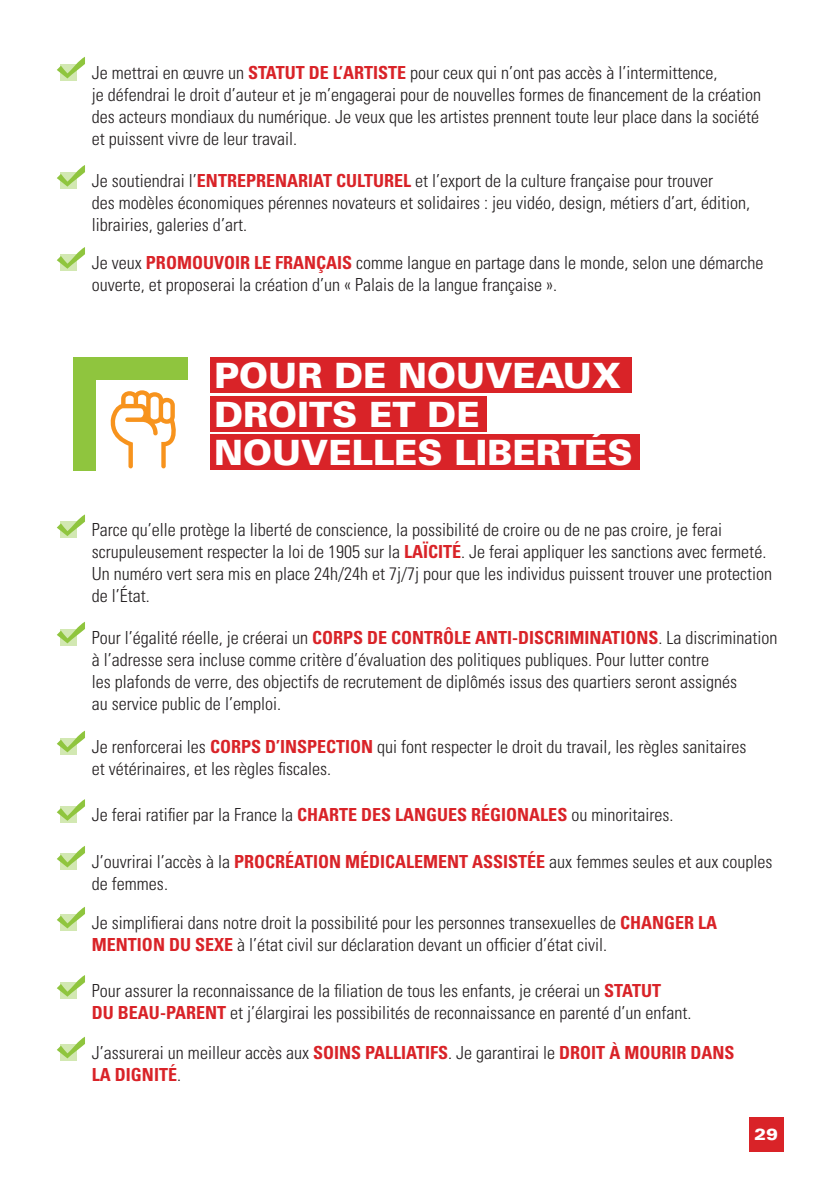
<style>
.page{position:relative;width:840px;height:1191px;background:#fff}
.page>*{position:absolute;margin:0;border:0;box-sizing:border-box;transform-origin:0 0}
.t1{font:900 34.8px/38.4px "Univers LT Std";color:#fff}
.t2{font:300 condensed 18px/22px "Univers LT Std";color:#231f20}
.t3{font:900 expanded 16px "Univers LT Std";color:#fff}
.s1{font-weight:700;color:#d92328}
</style>
<div class="page">
<div style="left:61px;top:254px;width:16px;height:17px;background:#d2e8b2"></div>
<svg style="left:57px;top:247px;width:28px;height:22px"></svg>
<svg style="left:61px;top:78px;width:16px;height:2px"></svg>
<svg style="left:57px;top:57px;width:28px;height:21px"></svg>
<div style="left:61px;top:172px;width:16px;height:17px;background:#d2e8b2"></div>
<svg style="left:57px;top:165px;width:28px;height:22px"></svg>
<div style="left:61px;top:521px;width:16px;height:17px;background:#d2e8b2"></div>
<svg style="left:57px;top:514px;width:28px;height:22px"></svg>
<svg style="left:61px;top:1058px;width:16px;height:2px"></svg>
<svg style="left:57px;top:1036px;width:28px;height:22px"></svg>
<svg style="left:61px;top:867px;width:16px;height:2px"></svg>
<svg style="left:57px;top:846px;width:28px;height:21px"></svg>
<svg style="left:61px;top:928px;width:16px;height:2px"></svg>
<svg style="left:57px;top:906px;width:28px;height:22px"></svg>
<div style="left:61px;top:806px;width:16px;height:17px;background:#d2e8b2"></div>
<svg style="left:57px;top:799px;width:28px;height:22px"></svg>
<svg style="left:61px;top:996px;width:16px;height:2px"></svg>
<svg style="left:57px;top:975px;width:28px;height:21px"></svg>
<svg style="left:61px;top:643px;width:16px;height:2px"></svg>
<svg style="left:57px;top:621px;width:28px;height:22px"></svg>
<div style="left:748px;top:1117px;width:34px;height:34px;background:#d92328"></div>
<svg style="left:61px;top:752px;width:16px;height:2px"></svg>
<svg style="left:57px;top:730px;width:28px;height:22px"></svg>
<div style="left:74px;top:357px;width:113px;height:22px;background:#8fc53e"></div>
<div style="left:74px;top:357px;width:22px;height:114px;background:#8fc53e"></div>
<div style="left:210px;top:357px;width:420px;height:36px;background:#d92328"></div>
<div style="left:210px;top:396px;width:276px;height:35px;background:#d92328"></div>
<div style="left:210px;top:434px;width:428px;height:36px;background:#d92328"></div>
<svg style="left:110px;top:390px;width:66px;height:78px"></svg>
<p class="t2" style="left:92px;top:61px;width:670px">Je mettrai en œuvre un <span class="s1">STATUT DE L’ARTISTE</span> pour ceux qui n’ont pas accès à l’intermittence,<br>je défendrai le droit d’auteur et je m’engagerai pour de nouvelles formes de financement de la création des acteurs mondiaux du numérique. Je veux que les artistes prennent toute leur place dans la société et puissent vivre de leur travail.</p>
<p class="t2" style="left:92px;top:169px;width:659px">Je soutiendrai l’<span class="s1">ENTREPRENARIAT CULTUREL</span> et l’export de la culture française pour trouver<br>des modèles économiques pérennes novateurs et solidaires : jeu vidéo, design, métiers d’art, édition, librairies, galeries d’art.</p>
<p class="t2" style="left:92px;top:251px;width:672px">Je veux <span class="s1">PROMOUVOIR LE FRANÇAIS</span> comme langue en partage dans le monde, selon une démarche ouverte, et proposerai la création d’un « Palais de la langue française ».</p>
<p class="t1" style="left:214px;top:356px;width:420px">POUR DE NOUVEAUX<br>DROITS ET DE<br>NOUVELLES LIBERTÉS</p>
<p class="t2" style="left:92px;top:519px;width:681px">Parce qu’elle protège la liberté de conscience, la possibilité de croire ou de ne pas croire, je ferai scrupuleusement respecter la loi de 1905 sur la <span class="s1">LAÏCITÉ</span>. Je ferai appliquer les sanctions avec fermeté.<br>Un numéro vert sera mis en place 24h/24h et 7j/7j pour que les individus puissent trouver une protection de l’État.</p>
<p class="t2" style="left:92px;top:626px;width:686px">Pour l’égalité réelle, je créerai un <span class="s1">CORPS DE CONTRÔLE ANTI-DISCRIMINATIONS</span>. La discrimination à l’adresse sera incluse comme critère d’évaluation des politiques publiques. Pour lutter contre</p>
<p class="t2" style="left:92px;top:670px;width:646px">les plafonds de verre, des objectifs de recrutement de diplômés issus des quartiers seront assignés</p>
<p class="t2" style="left:92px;top:692px;width:190px">au service public de l’emploi.</p>
<p class="t2" style="left:92px;top:735px;width:655px">Je renforcerai les <span class="s1">CORPS D’INSPECTION</span> qui font respecter le droit du travail, les règles sanitaires et vétérinaires, et les règles fiscales.</p>
<p class="t2" style="left:92px;top:803px;width:582px">Je ferai ratifier par la France la <span class="s1">CHARTE DES LANGUES RÉGIONALES</span> ou minoritaires.</p>
<p class="t2" style="left:92px;top:850px;width:681px">J’ouvrirai l’accès à la <span class="s1">PROCRÉATION MÉDICALEMENT ASSISTÉE</span> aux femmes seules et aux couples de femmes.</p>
<p class="t2" style="left:92px;top:911px;width:626px">Je simplifierai dans notre droit la possibilité pour les personnes transexuelles de <span class="s1">CHANGER LA<br>MENTION DU SEXE</span> à l’état civil sur déclaration devant un officier d’état civil.</p>
<p class="t2" style="left:92px;top:979px;width:600px">Pour assurer la reconnaissance de la filiation de tous les enfants, je créerai un <span class="s1">STATUT<br>DU BEAU-PARENT</span> et j’élargirai les possibilités de reconnaissance en parenté d’un enfant.</p>
<p class="t2" style="left:92px;top:1041px;width:643px">J’assurerai un meilleur accès aux <span class="s1">SOINS PALLIATIFS</span>. Je garantirai le <span class="s1">DROIT À MOURIR DANS<br>LA DIGNITÉ</span>.</p>
<p class="t3" style="left:753px;top:1124px;width:25px">29</p>
</div>
